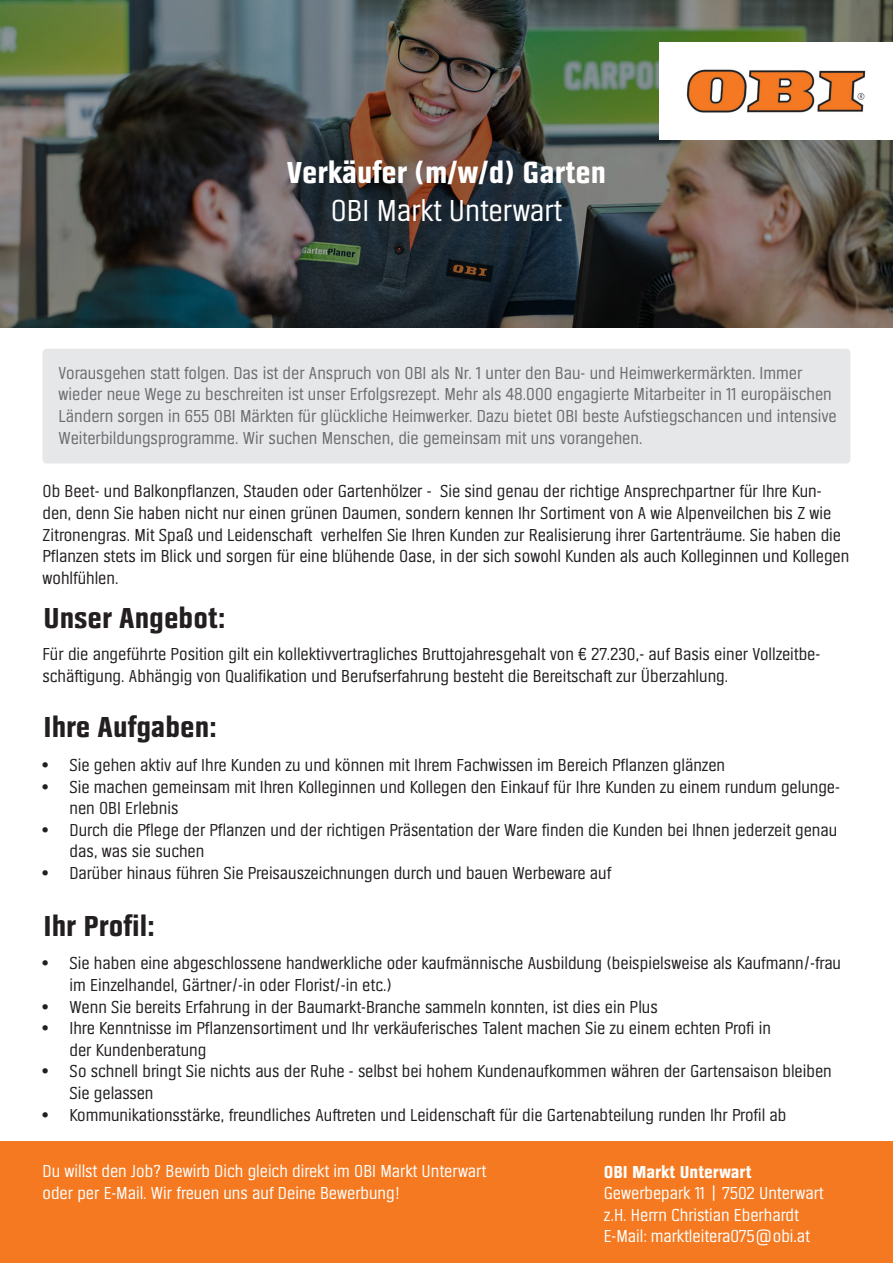
<style>
.page{position:relative;width:893px;height:1263px;background:#fff}
.page>*{position:absolute;margin:0;border:0;box-sizing:border-box;transform-origin:0 0}
.t1{font:700 31.5px "Obi Sans ML";color:#fff}
.t2{font:31.5px "Obi Sans ML";color:#fff}
.t3{font:700 30px "Obi Sans ML";color:#231f20}
.t4{font:18px/21.6px "Obi Sans ML";color:#231f20}
.t5{font:18px/21.6px "Obi Sans ML";color:#6c6d70}
.t6{font:18px/21.6px "Obi Sans ML";color:#fff}
.t7{font:700 18px "Obi Sans ML";color:#fff}
</style>
<div class="page">
<div style="left:0;top:1142px;width:893px;height:121px;background:#f47921"></div>
<img style="left:0;top:0;width:893px;height:327px">
<div style="left:43px;top:349px;width:807px;height:114px;background:#e6e7e9;border-radius:4px"></div>
<h1 class="t1" style="left:287px;top:154px;width:321px">Verkäufer (m/w/d) Garten</h1>
<h1 class="t2" style="left:331px;top:194px;width:233px">OBI Markt Unterwart</h1>
<p class="t5" style="left:59px;top:362px;width:780px">Vorausgehen statt folgen. Das ist der Anspruch von OBI als Nr. 1 unter den Bau- und Heimwerkermärkten. Immer wieder neue Wege zu beschreiten ist unser Erfolgsrezept. Mehr als 48.000 engagierte Mitarbeiter in 11 europäischen Ländern sorgen in 655 OBI Märkten für glückliche Heimwerker. Dazu bietet OBI beste Aufstiegschancen und intensive Weiterbildungsprogramme. Wir suchen Menschen, die gemeinsam mit uns vorangehen.</p>
<p class="t4" style="left:43px;top:481px;width:808px">Ob Beet- und Balkonpflanzen, Stauden oder Gartenhölzer - Sie sind genau der richtige Ansprechpartner für Ihre Kun&shy;den, denn Sie haben nicht nur einen grünen Daumen, sondern kennen Ihr Sortiment von A wie Alpenveilchen bis Z wie Zitronengras. Mit Spaß und Leidenschaft verhelfen Sie Ihren Kunden zur Realisierung ihrer Gartenträume. Sie haben die Pflanzen stets im Blick und sorgen für eine blühende Oase, in der sich sowohl Kunden als auch Kolleginnen und Kollegen wohlfühlen.</p>
<h2 class="t3" style="left:43px;top:600px;width:183px">Unser Angebot:</h2>
<p class="t4" style="left:43px;top:644px;width:779px">Für die angeführte Position gilt ein kollektivvertragliches Bruttojahresgehalt von € 27.230,- auf Basis einer Vollzeitbe&shy;schäftigung. Abhängig von Qualifikation und Berufserfahrung besteht die Bereitschaft zur Überzahlung.</p>
<h2 class="t3" style="left:44px;top:710px;width:175px">Ihre Aufgaben:</h2>
<p class="t4" style="left:43px;top:755px;width:684px">• Sie gehen aktiv auf Ihre Kunden zu und können mit Ihrem Fachwissen im Bereich Pflanzen glänzen</p>
<p class="t4" style="left:70px;top:776px;width:772px;text-indent:-27px">• Sie machen gemeinsam mit Ihren Kolleginnen und Kollegen den Einkauf für Ihre Kunden zu einem rundum gelunge&shy;nen OBI Erlebnis</p>
<p class="t4" style="left:70px;top:819px;width:769px;text-indent:-27px">• Durch die Pflege der Pflanzen und der richtigen Präsentation der Ware finden die Kunden bei Ihnen jederzeit genau das, was sie suchen</p>
<p class="t4" style="left:43px;top:863px;width:570px">• Darüber hinaus führen Sie Preisauszeichnungen durch und bauen Werbeware auf</p>
<h2 class="t3" style="left:44px;top:908px;width:112px">Ihr Profil:</h2>
<p class="t4" style="left:70px;top:953px;width:773px;text-indent:-27px">• Sie haben eine abgeschlossene handwerkliche oder kaufmännische Ausbildung (beispielsweise als Kaufmann/-frau im Einzelhandel, Gärtner/-in oder Florist/-in etc.)</p>
<p class="t4" style="left:43px;top:996px;width:617px">• Wenn Sie bereits Erfahrung in der Baumarkt-Branche sammeln konnten, ist dies ein Plus</p>
<p class="t4" style="left:70px;top:1018px;width:703px;text-indent:-27px">• Ihre Kenntnisse im Pflanzensortiment und Ihr verkäuferisches Talent machen Sie zu einem echten Profi in der Kundenberatung</p>
<p class="t4" style="left:70px;top:1061px;width:764px;text-indent:-27px">• So schnell bringt Sie nichts aus der Ruhe - selbst bei hohem Kundenaufkommen währen der Gartensaison bleiben<br>Sie gelassen</p>
<p class="t4" style="left:43px;top:1104px;width:745px">• Kommunikationsstärke, freundliches Auftreten und Leidenschaft für die Gartenabteilung runden Ihr Profil ab</p>
<p class="t6" style="left:43px;top:1160px;width:445px">Du willst den Job? Bewirb Dich gleich direkt im OBI Markt Unterwart oder per E-Mail. Wir freuen uns auf Deine Bewerbung!</p>
<p class="t7" style="left:604px;top:1161px;width:149px">OBI Markt Unterwart</p>
<p class="t6" style="left:604px;top:1183px;width:221px">Gewerbepark 11 | 7502 Unterwart z.H. Herrn Christian Eberhardt<br>E-Mail: marktleitera075@obi.at</p>
</div>
